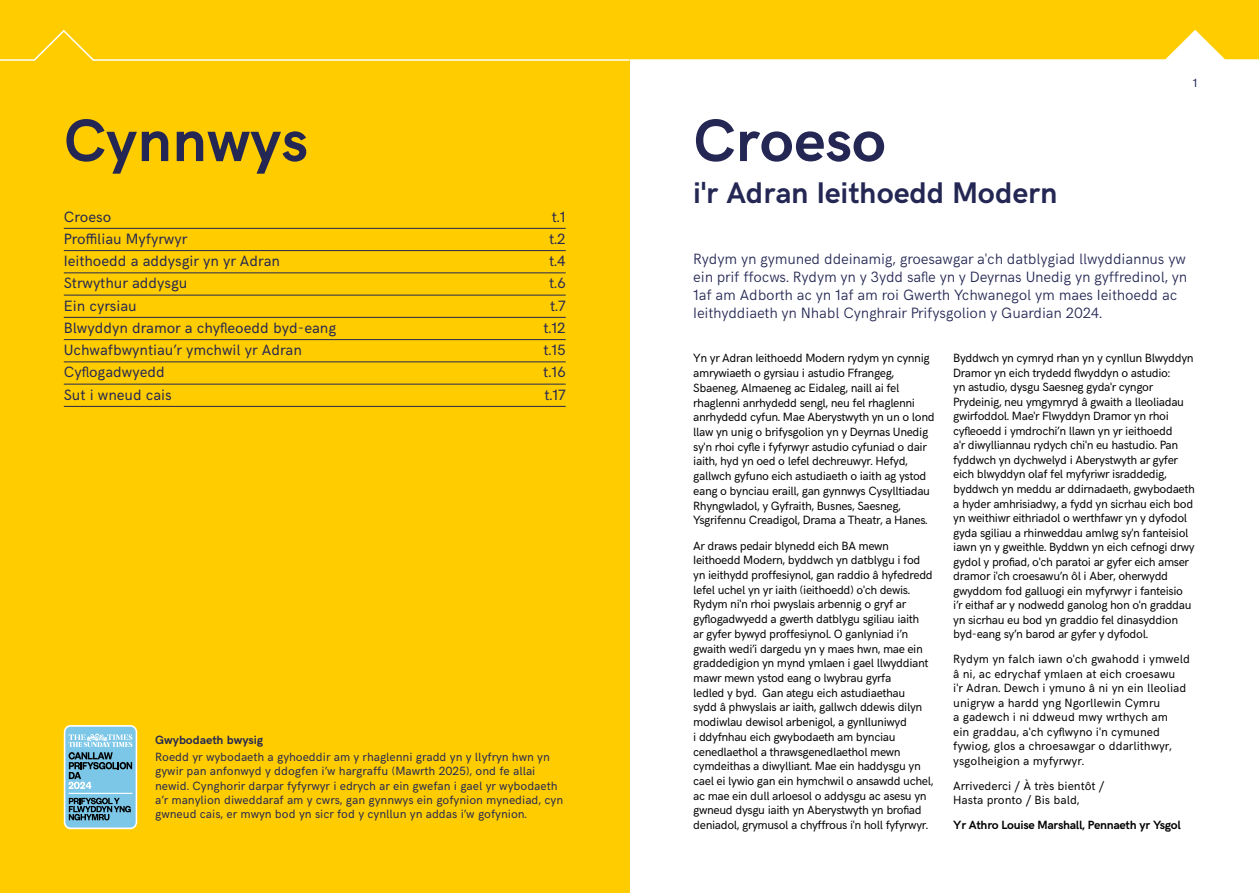
<style>
.page{position:relative;width:1259px;height:893px;background:#fff}
.page>*{position:absolute;margin:0;border:0;box-sizing:border-box;transform-origin:0 0}
.t1{font:700 60px "HK Grotesk";color:#242753}
.t2{font:700 30px "HK Grotesk";color:#242753}
.t3{font:300 15px/18.1px "HK Grotesk";letter-spacing:-.01em;color:#242753}
.t4{font:15px "HK Grotesk";color:#242753}
.t5{font:12px/14.7px "HK Grotesk";letter-spacing:-.03em;color:#000}
.t6{font:12px/14.5px "HK Grotesk";color:#000}
.t7{font:12px/14.4px "HK Grotesk";color:#242753}
.t8{font:700 12px "HK Grotesk";letter-spacing:-.02em;color:#000}
.t9{font:700 12px "HK Grotesk";color:#242753}
</style>
<div class="page">
<div style="left:0;top:0;width:629px;height:893px;background:#fc0"></div>
<hr style="left:64px;top:228px;width:502px;height:1px;background:#242753">
<hr style="left:64px;top:250px;width:502px;height:1px;background:#242753">
<hr style="left:64px;top:272px;width:502px;height:1px;background:#242753">
<hr style="left:64px;top:295px;width:502px;height:1px;background:#242753">
<hr style="left:64px;top:317px;width:502px;height:1px;background:#242753">
<hr style="left:64px;top:339px;width:502px;height:1px;background:#242753">
<hr style="left:64px;top:361px;width:502px;height:1px;background:#242753">
<hr style="left:64px;top:384px;width:502px;height:1px;background:#242753">
<hr style="left:64px;top:406px;width:502px;height:1px;background:#242753">
<svg style="left:64px;top:725px;width:73px;height:104px"></svg>
<div style="left:0;top:0;width:1259px;height:62px;background:#fc0"></div>
<h1 class="t1" style="left:64px;top:95px;width:245px">Cynnwys</h1>
<p class="t4" style="left:64px;top:205px;width:49px">Croeso</p>
<p class="t4" style="left:552px;top:205px;width:15px">t.1</p>
<p class="t4" style="left:64px;top:227px;width:125px">Proffiliau Myfyrwyr</p>
<p class="t4" style="left:549px;top:227px;width:18px">t.2</p>
<p class="t4" style="left:64px;top:250px;width:218px">Ieithoedd a addysgir yn yr Adran</p>
<p class="t4" style="left:549px;top:250px;width:18px">t.4</p>
<p class="t4" style="left:64px;top:272px;width:125px">Strwythur addysgu</p>
<p class="t4" style="left:549px;top:272px;width:18px">t.6</p>
<p class="t4" style="left:64px;top:294px;width:74px">Ein cyrsiau</p>
<p class="t4" style="left:550px;top:294px;width:17px">t.7</p>
<p class="t4" style="left:64px;top:316px;width:274px">Blwyddyn dramor a chyfleoedd byd-eang</p>
<p class="t4" style="left:543px;top:316px;width:24px">t.12</p>
<p class="t4" style="left:64px;top:339px;width:239px">Uchwafbwyntiau’r ymchwil yr Adran</p>
<p class="t4" style="left:543px;top:339px;width:24px">t.15</p>
<p class="t4" style="left:64px;top:361px;width:103px">Cyflogadwyedd</p>
<p class="t4" style="left:543px;top:361px;width:24px">t.16</p>
<p class="t4" style="left:64px;top:383px;width:110px">Sut i wneud cais</p>
<p class="t4" style="left:544px;top:383px;width:23px">t.17</p>
<p class="t9" style="left:155px;top:731px;width:109px">Gwybodaeth bwysig</p>
<p class="t7" style="left:155px;top:748px;width:409px">Roedd yr wybodaeth a gyhoeddir am y rhaglenni gradd yn y llyfryn hwn yn gywir pan anfonwyd y ddogfen i’w hargraffu (Mawrth 2025), ond fe allai newid. Cynghorir darpar fyfyrwyr i edrych ar ein gwefan i gael yr wybodaeth a’r manylion diweddaraf am y cwrs, gan gynnwys ein gofynion mynediad, cyn gwneud cais, er mwyn bod yn sicr fod y cynllun yn addas i’w gofynion.</p>
<h1 class="t1" style="left:693px;top:95px;width:194px">Croeso</h1>
<h2 class="t2" style="left:693px;top:170px;width:366px">i'r Adran Ieithoedd Modern</h2>
<p class="t7" style="left:1193px;top:74px;width:6px">1</p>
<p class="t3" style="left:693px;top:248px;width:495px">Rydym yn gymuned ddeinamig, groesawgar a'ch datblygiad llwyddiannus yw ein prif ffocws. Rydym yn y 3ydd safle yn y Deyrnas Unedig yn gyffredinol, yn 1af am Adborth ac yn 1af am roi Gwerth Ychwanegol ym maes Ieithoedd ac Ieithyddiaeth yn Nhabl Cynghrair Prifysgolion y Guardian 2024.</p>
<p class="t5" style="left:693px;top:350px;width:243px">Yn yr Adran Ieithoedd Modern rydym yn cynnig amrywiaeth o gyrsiau i astudio Ffrangeg, Sbaeneg, Almaeneg ac Eidaleg, naill ai fel rhaglenni anrhydedd sengl, neu fel rhaglenni anrhydedd cyfun. Mae Aberystwyth yn un o lond llaw yn unig o brifysgolion yn y Deyrnas Unedig sy'n rhoi cyfle i fyfyrwyr astudio cyfuniad o dair iaith, hyd yn oed o lefel dechreuwyr. Hefyd, gallwch gyfuno eich astudiaeth o iaith ag ystod eang o bynciau eraill, gan gynnwys Cysylltiadau Rhyngwladol, y Gyfraith, Busnes, Saesneg, Ysgrifennu Creadigol, Drama a Theatr, a Hanes.</p>
<p class="t5" style="left:693px;top:537px;width:242px">Ar draws pedair blynedd eich BA mewn Ieithoedd Modern, byddwch yn datblygu i fod yn ieithydd proffesiynol, gan raddio â hyfedredd lefel uchel yn yr iaith (ieithoedd) o'ch dewis.<br>Rydym ni'n rhoi pwyslais arbennig o gryf ar gyflogadwyedd a gwerth datblygu sgiliau iaith<br>ar gyfer bywyd proffesiynol. O ganlyniad i’n gwaith wedi’i dargedu yn y maes hwn, mae ein graddedigion yn mynd ymlaen i gael llwyddiant mawr mewn ystod eang o lwybrau gyrfa<br>ledled y byd. Gan ategu eich astudiaethau<br>sydd â phwyslais ar iaith, gallwch ddewis dilyn modiwlau dewisol arbenigol, a gynlluniwyd<br>i ddyfnhau eich gwybodaeth am bynciau cenedlaethol a thrawsgenedlaethol mewn cymdeithas a diwylliant. Mae ein haddysgu yn cael ei lywio gan ein hymchwil o ansawdd uchel, ac mae ein dull arloesol o addysgu ac asesu yn gwneud dysgu iaith yn Aberystwyth yn brofiad deniadol, grymusol a chyffrous i'n holl fyfyrwyr.</p>
<p class="t5" style="left:953px;top:350px;width:243px">Byddwch yn cymryd rhan yn y cynllun Blwyddyn Dramor yn eich trydedd flwyddyn o astudio:<br>yn astudio, dysgu Saesneg gyda'r cyngor Prydeinig, neu ymgymryd â gwaith a lleoliadau gwirfoddol. Mae'r Flwyddyn Dramor yn rhoi cyfleoedd i ymdrochi’n llawn yn yr ieithoedd<br>a'r diwylliannau rydych chi'n eu hastudio. Pan fyddwch yn dychwelyd i Aberystwyth ar gyfer eich blwyddyn olaf fel myfyriwr israddedig, byddwch yn meddu ar ddirnadaeth, gwybodaeth a hyder amhrisiadwy, a fydd yn sicrhau eich bod yn weithiwr eithriadol o werthfawr yn y dyfodol gyda sgiliau a rhinweddau amlwg sy'n fanteisiol iawn yn y gweithle. Byddwn yn eich cefnogi drwy gydol y profiad, o'ch paratoi ar gyfer eich amser dramor i'ch croesawu’n ôl i Aber, oherwydd gwyddom fod galluogi ein myfyrwyr i fanteisio i’r eithaf ar y nodwedd ganolog hon o'n graddau yn sicrhau eu bod yn graddio fel dinasyddion byd-eang sy’n barod ar gyfer y dyfodol.</p>
<p class="t6" style="left:953px;top:651px;width:238px">Rydym yn falch iawn o'ch gwahodd i ymweld â ni, ac edrychaf ymlaen at eich croesawu<br>i'r Adran. Dewch i ymuno â ni yn ein lleoliad unigryw a hardd yng Ngorllewin Cymru<br>a gadewch i ni ddweud mwy wrthych am<br>ein graddau, a'ch cyflwyno i'n cymuned fywiog, glos a chroesawgar o ddarlithwyr, ysgolheigion a myfyrwyr.</p>
<p class="t6" style="left:953px;top:778px;width:153px">Arrivederci / À très bientôt /<br>Hasta pronto / Bis bald,</p>
<p class="t8" style="left:953px;top:815px;width:229px">Yr Athro Louise Marshall, Pennaeth yr Ysgol</p>
</div>
